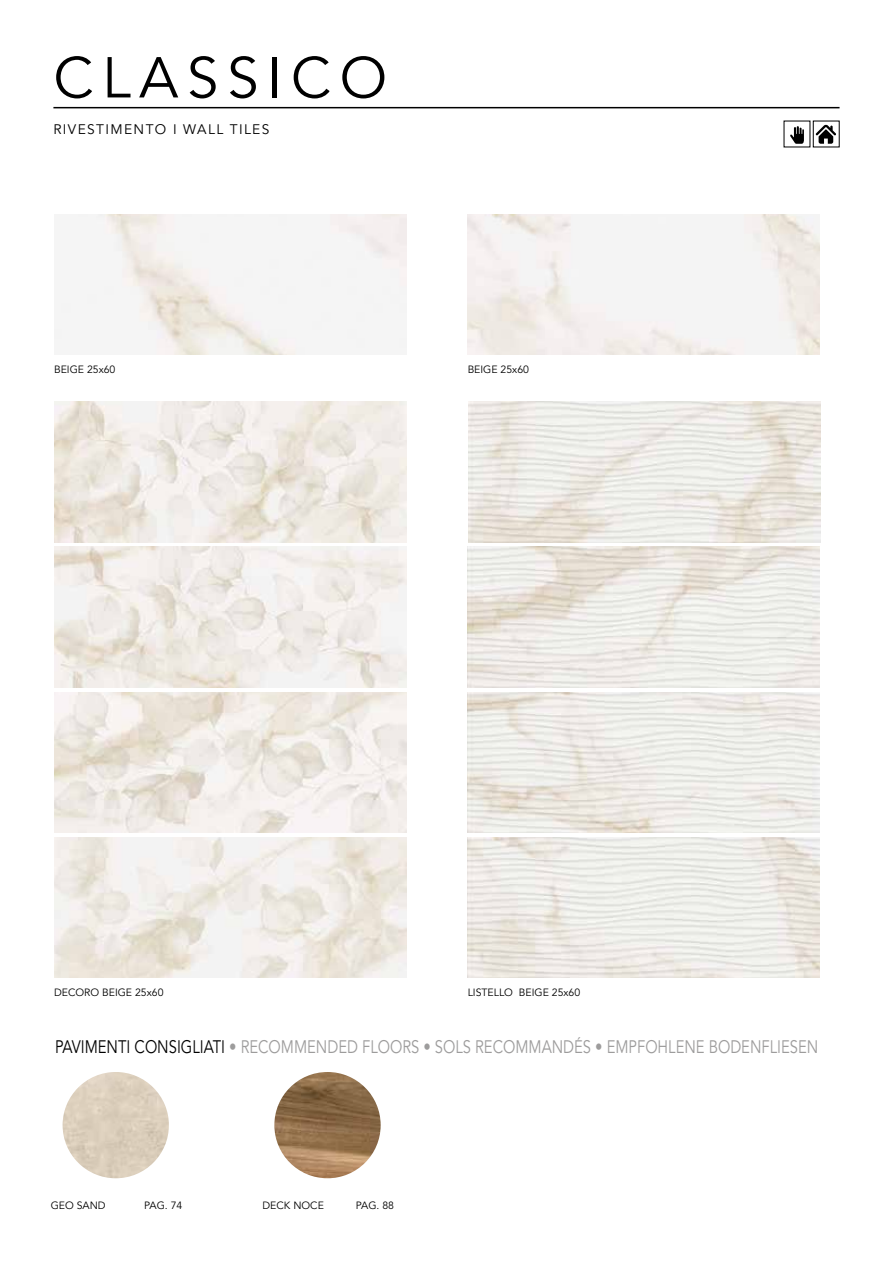
<style>
.page{position:relative;width:893px;height:1263px;background:#fff}
.page>*{position:absolute;margin:0;border:0;box-sizing:border-box;transform-origin:0 0}
.t1{font:57px "Avenir LT Std";letter-spacing:.15em;color:#000}
.t2{font:18px "Avenir LT Std";color:#9d9c9c;scale:.82 1}
.t3{font:13.8px "Avenir LT Std";letter-spacing:.1em;color:#000}
.t4{font:10.5px "Avenir LT Std";color:#000}
.s1{color:#000}
</style>
<div class="page">
<svg style="left:790px;top:126px;width:14px;height:18px"></svg>
<svg style="left:816px;top:125px;width:20px;height:19px"></svg>
<hr style="left:53px;top:107px;width:786px;height:1px;background:#000">
<img style="left:54px;top:547px;width:352px;height:140px">
<img style="left:54px;top:692px;width:352px;height:140px">
<img style="left:55px;top:402px;width:352px;height:140px">
<img style="left:54px;top:837px;width:352px;height:140px">
<img style="left:63px;top:1072px;width:106px;height:106px;border-radius:53px">
<img style="left:274px;top:1072px;width:107px;height:106px;border-radius:53px">
<p class="t1" style="left:53px;top:45px;width:335px">CLASSICO</p>
<p class="t3" style="left:53px;top:121px;width:218px">RIVESTIMENTO I WALL TILES</p>
<p class="t4" style="left:54px;top:363px;width:63px">BEIGE 25x60</p>
<p class="t4" style="left:468px;top:363px;width:63px">BEIGE 25x60</p>
<p class="t4" style="left:54px;top:986px;width:111px">DECORO BEIGE 25x60</p>
<p class="t4" style="left:468px;top:986px;width:114px">LISTELLO BEIGE 25x60</p>
<p class="t2" style="left:55px;top:1036px;width:932px"><span class="s1">PAVIMENTI CONSIGLIATI</span> • RECOMMENDED FLOORS • SOLS RECOMMANDÉS • EMPFOHLENE BODENFLIESEN</p>
<p class="t4" style="left:51px;top:1199px;width:57px">GEO SAND</p>
<p class="t4" style="left:144px;top:1199px;width:40px">PAG. 74</p>
<p class="t4" style="left:262px;top:1199px;width:63px">DECK NOCE</p>
<p class="t4" style="left:356px;top:1199px;width:40px">PAG. 88</p>
</div>
